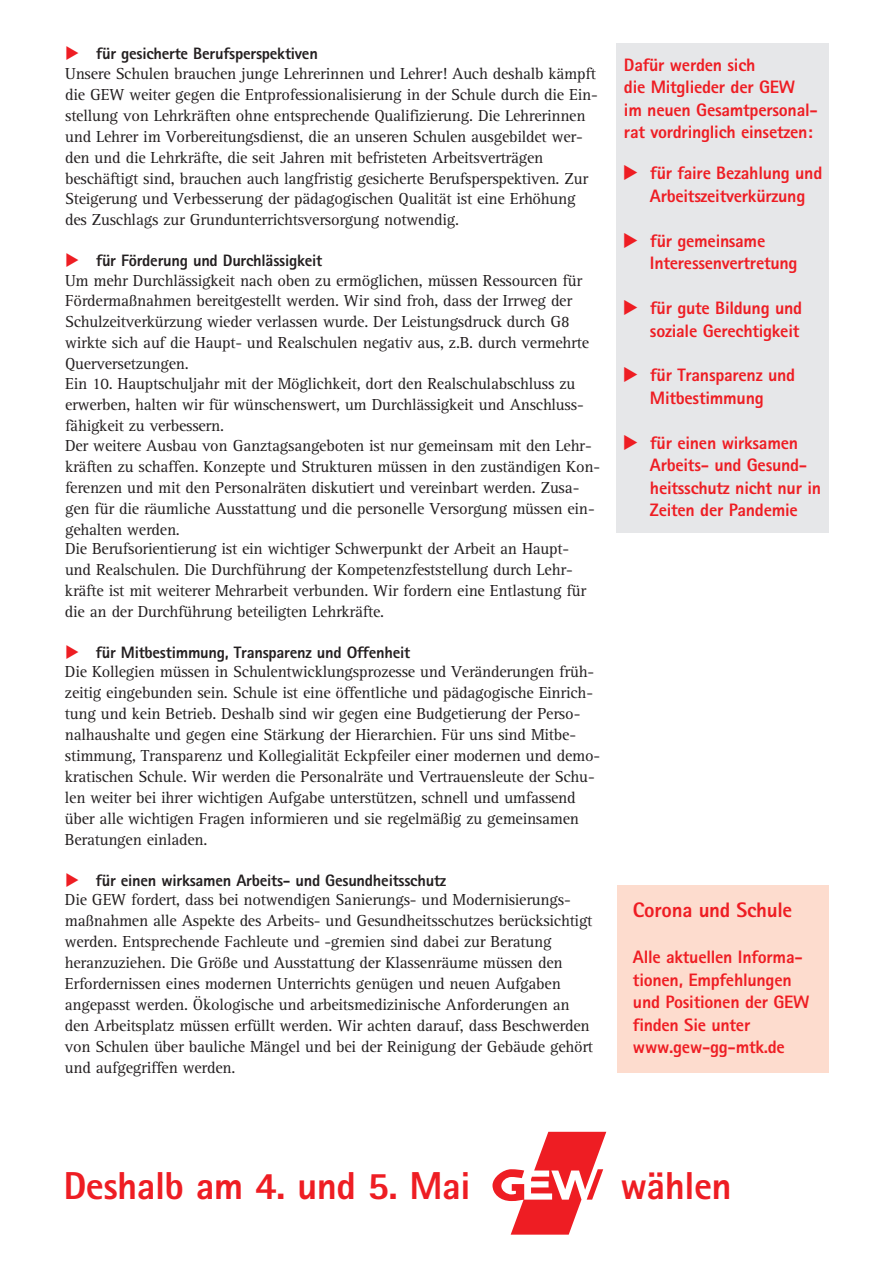
<style>
.page{position:relative;width:893px;height:1263px;background:#fff}
.page>*{position:absolute;margin:0;border:0;box-sizing:border-box;transform-origin:0 0}
.t1{font:800 39px "Rotis Sans Serif Std";letter-spacing:-.015em;color:#ee1d23}
.t2{font:800 21px "Rotis Sans Serif Std";letter-spacing:-.015em;color:#ee1d23}
.t3{font:800 18px/22.5px "Rotis Sans Serif Std";letter-spacing:-.015em;color:#ee1d23}
.t4{font:16.5px/21px "Rotis Serif";letter-spacing:-.015em;color:#231f20}
.t5{font:800 16.5px "Rotis Sans Serif Std";letter-spacing:-.015em;color:#231f20}
</style>
<div class="page">
<svg style="left:492px;top:1132px;width:114px;height:102px"></svg>
<div style="left:617px;top:43px;width:212px;height:490px;background:#e6e7e9"></div>
<div style="left:617px;top:885px;width:211px;height:187px;background:#fddcce"></div>
<p class="t5" style="left:96px;top:48px;width:223px">für gesicherte Berufsperspektiven</p>
<p class="t4" style="left:65px;top:64px;width:534px">Unsere Schulen brauchen junge Lehrerinnen und Lehrer! Auch deshalb kämpft die GEW weiter gegen die Entprofessionalisierung in der Schule durch die Ein&shy;stellung von Lehrkräften ohne entsprechende Qualifizierung. Die Lehrerinnen und Lehrer im Vorbereitungsdienst, die an unseren Schulen ausgebildet wer&shy;den und die Lehrkräfte, die seit Jahren mit befristeten Arbeitsverträgen beschäftigt sind, brauchen auch langfristig gesicherte Berufsperspektiven. Zur Steigerung und Verbesserung der pädagogischen Qualität ist eine Erhöhung des Zuschlags zur Grundunterrichtsversorgung notwendig.</p>
<p class="t5" style="left:96px;top:255px;width:228px">für Förderung und Durchlässigkeit</p>
<p class="t4" style="left:65px;top:271px;width:537px">Um mehr Durchlässigkeit nach oben zu ermöglichen, müssen Ressourcen für Fördermaßnahmen bereitgestellt werden. Wir sind froh, dass der Irrweg der Schulzeitverkürzung wieder verlassen wurde. Der Leistungsdruck durch G8 wirkte sich auf die Haupt- und Realschulen negativ aus, z.B. durch vermehrte Querversetzungen.<br>Ein 10. Hauptschuljahr mit der Möglichkeit, dort den Realschulabschluss zu erwerben, halten wir für wünschenswert, um Durchlässigkeit und Anschluss&shy;fähigkeit zu verbessern.<br>Der weitere Ausbau von Ganztagsangeboten ist nur gemeinsam mit den Lehr&shy;kräften zu schaffen. Konzepte und Strukturen müssen in den zuständigen Kon&shy;ferenzen und mit den Personalräten diskutiert und vereinbart werden. Zusa&shy;gen für die räumliche Ausstattung und die personelle Versorgung müssen ein&shy;gehalten werden.<br>Die Berufsorientierung ist ein wichtiger Schwerpunkt der Arbeit an Haupt-<br>und Realschulen. Die Durchführung der Kompetenzfeststellung durch Lehr&shy;kräfte ist mit weiterer Mehrarbeit verbunden. Wir fordern eine Entlastung für die an der Durchführung beteiligten Lehrkräfte.</p>
<p class="t5" style="left:96px;top:647px;width:316px">für Mitbestimmung, Transparenz und Offenheit</p>
<p class="t4" style="left:65px;top:663px;width:537px">Die Kollegien müssen in Schulentwicklungsprozesse und Veränderungen früh&shy;zeitig eingebunden sein. Schule ist eine öffentliche und pädagogische Einrich&shy;tung und kein Betrieb. Deshalb sind wir gegen eine Budgetierung der Perso&shy;nalhaushalte und gegen eine Stärkung der Hierarchien. Für uns sind Mitbe&shy;stimmung, Transparenz und Kollegialität Eckpfeiler einer modernen und demo&shy;kratischen Schule. Wir werden die Personalräte und Vertrauensleute der Schu&shy;len weiter bei ihrer wichtigen Aufgabe unterstützen, schnell und umfassend über alle wichtigen Fragen informieren und sie regelmäßig zu gemeinsamen Beratungen einladen.</p>
<p class="t5" style="left:96px;top:874px;width:352px">für einen wirksamen Arbeits- und Gesundheitsschutz</p>
<p class="t4" style="left:65px;top:891px;width:530px">Die GEW fordert, dass bei notwendigen Sanierungs- und Modernisierungs&shy;maßnahmen alle Aspekte des Arbeits- und Gesundheitsschutzes berücksichtigt werden. Entsprechende Fachleute und -gremien sind dabei zur Beratung heranzuziehen. Die Größe und Ausstattung der Klassenräume müssen den Erfordernissen eines modernen Unterrichts genügen und neuen Aufgaben angepasst werden. Ökologische und arbeitsmedizinische Anforderungen an den Arbeitsplatz müssen erfüllt werden. Wir achten darauf, dass Beschwerden von Schulen über bauliche Mängel und bei der Reinigung der Gebäude gehört und aufgegriffen werden.</p>
<p class="t3" style="left:624px;top:56px;width:195px">Dafür werden sich<br>die Mitglieder der GEW<br>im neuen Gesamtpersonal-</p>
<p class="t3" style="left:624px;top:124px;width:190px">rat vordringlich einsetzen:</p>
<p class="t3" style="left:650px;top:165px;width:174px">für faire Bezahlung und</p>
<p class="t3" style="left:650px;top:187px;width:157px">Arbeitszeitverkürzung</p>
<p class="t3" style="left:650px;top:232px;width:117px">für gemeinsame</p>
<p class="t3" style="left:650px;top:254px;width:149px">Interessenvertretung</p>
<p class="t3" style="left:650px;top:299px;width:153px">für gute Bildung und</p>
<p class="t3" style="left:650px;top:322px;width:151px">soziale Gerechtigkeit</p>
<p class="t3" style="left:650px;top:367px;width:146px">für Transparenz und</p>
<p class="t3" style="left:650px;top:389px;width:115px">Mitbestimmung</p>
<p class="t3" style="left:650px;top:434px;width:173px">für einen wirksamen<br>Arbeits- und Gesund&shy;heitsschutz nicht nur in<br>Zeiten der Pandemie</p>
<p class="t2" style="left:633px;top:903px;width:161px">Corona und Schule</p>
<p class="t3" style="left:633px;top:948px;width:178px">Alle aktuellen Informa&shy;tionen, Empfehlungen und Positionen der GEW finden Sie unter www.gew-gg-mtk.de</p>
<h1 class="t1" style="left:63px;top:1172px;width:409px">Deshalb am 4. und 5. Mai</h1>
<h1 class="t1" style="left:620px;top:1172px;width:113px">wählen</h1>
</div>
